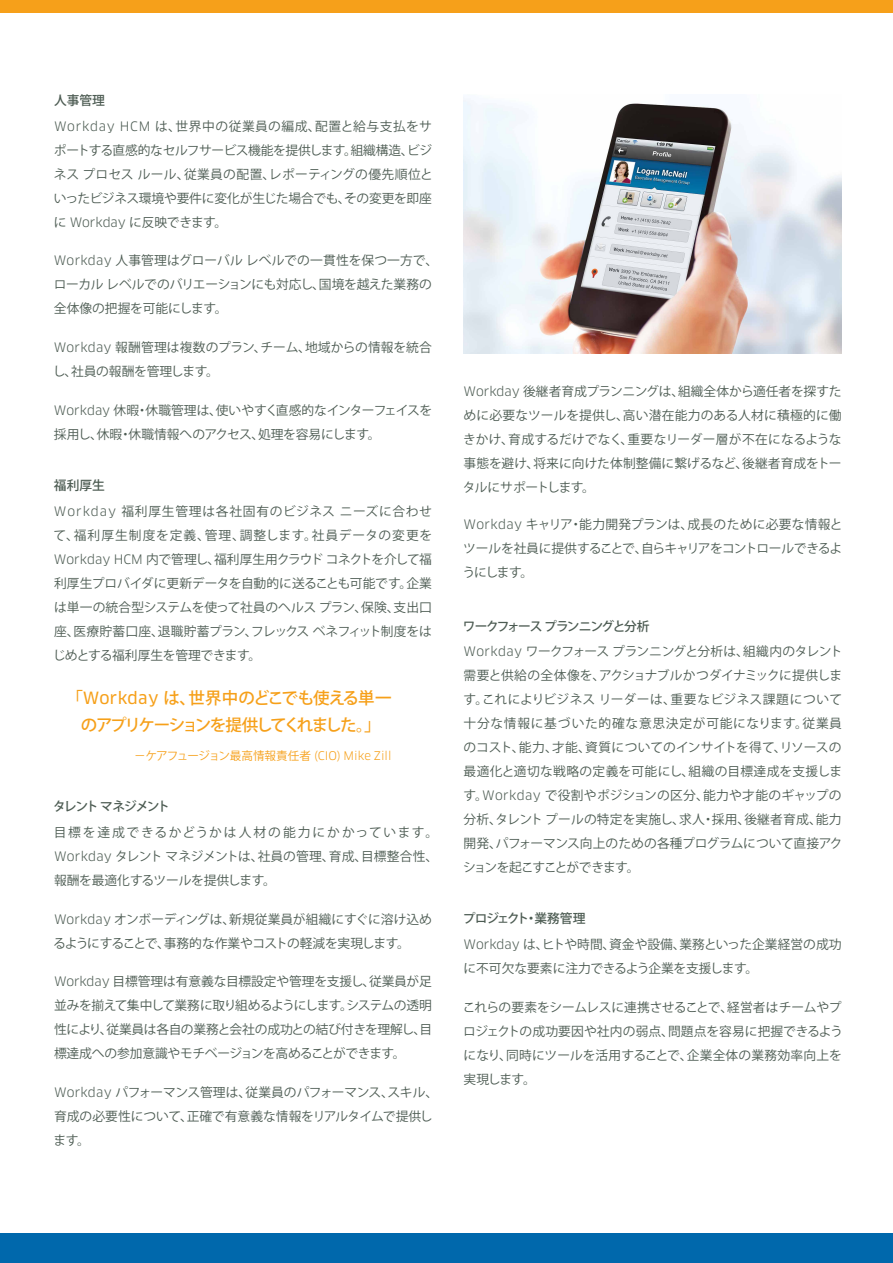
<style>
.page{position:relative;width:893px;height:1263px;background:#fff}
.page>*{position:absolute;margin:0;border:0;box-sizing:border-box;transform-origin:0 0}
.t1{font:500 16.5px/27px "Koz Go Pr 6 N";letter-spacing:-.09em;color:#f6a01a;text-align:center}
.t2{font:12.75px/24px "Koz Go Pr 6 N";letter-spacing:-.005em;color:#4c5b52;text-align:justify}
.t3{font:12.75px/26.1px "Koz Go Pr 6 N";letter-spacing:.045em;color:#4c5b52}
.t4{font:12.75px/26.1px "Koz Go Pr 6 N";letter-spacing:.06em;color:#4c5b52}
.t5{font:500 12.75px "Koz Go Pr 6 N";letter-spacing:-.09em;color:#4c5b52}
.t6{font:11.7px "Koz Go Pr 6 N";letter-spacing:-.035em;color:#f6a01a}
.s1{font-weight:500}
.s2{font-family:"Clan OT"}
.s3{font-family:"Clan OT News";font-weight:400}
</style>
<div class="page">
<div style="left:0;top:1233px;width:893px;height:30px;background:#0068ac"></div>
<div style="left:0;top:0;width:893px;height:13px;background:#f6a01a"></div>
<img style="left:464px;top:98px;width:378px;height:255px">
<p class="t3" style="left:54px;top:87px;width:379px"><span class="s1">人事管理<br></span><span class="s2">Workday HCM</span> は、世界中の従業員の編成、配置と給与支払をサ</p>
<p class="t2" style="left:54px;top:138px;width:381px">ポートする直感的なセルフサービス機能を提供します。組織構造、ビジネスプロセスルール、従業員の配置、レポーティングの優先順位といったビジネス環境や要件に変化が生じた場合でも、その変更を即座に <span class="s2">Workday</span> に反映できます。</p>
<p class="t2" style="left:54px;top:249px;width:386px;text-align:left"><span class="s2">Workday</span> 人事管理はグローバルレべルでの一貫性を保つ一方で、ローカルレベルでのバリエーションにも対応し、国境を越えた業務の全体像の把握を可能にします。</p>
<p class="t2" style="left:53px;top:336px;width:381px"><span class="s2">Workday</span> 報酬管理は複数のプラン、チーム、地域からの情報を統合し、社員の報酬を管理します。</p>
<p class="t2" style="left:54px;top:398px;width:380px"><span class="s2">Workday</span> 休暇・休職管理は、使いやすく直感的なインターフェイスを採用し、休暇・休職情報へのアクセス、処理を容易にします。</p>
<p class="t4" style="left:54px;top:472px;width:379px"><span class="s1">福利厚生<br></span><span class="s2">Workday</span> 福利厚生管理は各社固有のビジネスニーズに合わせ</p>
<p class="t2" style="left:53px;top:523px;width:381px">て、福利厚生制度を定義、管理、調整します。社員データの変更を<span class="s2">Workday HCM</span> 内で管理し、福利厚生用クラウドコネクトを介して福利厚生プロバイダに更新データを自動的に送ることも可能です。企業は単一の統合型システムを使って社員のヘルスプラン、保険、支出口座、医療貯蓄口座、退職貯蓄プラン、フレックスベネフィット制度をはじめとする福利厚生を管理できます。</p>
<p class="t1" style="left:66px;top:684px;width:327px">「<span class="s3">Workday</span> は、世界中のどこでも使える単一のアプリケーションを提供してくれました。」</p>
<p class="t6" style="left:134px;top:749px;width:259px">－ケアフュージョン最高情報責任者 <span class="s2">(CIO) Mike Zill</span></p>
<p class="t5" style="left:53px;top:799px;width:118px">タレントマネジメント</p>
<p class="t2" style="left:54px;top:821px;width:386px">目標を達成できるかどうかは人材の能力にかかっています。<span class="s2">Workday</span> タレントマネジメントは、社員の管理、育成、目標整合性、報酬を最適化するツールを提供します。</p>
<p class="t2" style="left:53px;top:907px;width:380px"><span class="s2">Workday</span> オンボーディングは、新規従業員が組織にすぐに溶け込めるようにすることで、事務的な作業やコストの軽減を実現します。</p>
<p class="t2" style="left:54px;top:970px;width:380px"><span class="s2">Workday</span> 目標管理は有意義な目標設定や管理を支援し、従業員が足並みを揃えて集中して業務に取り組めるようにします。システムの透明性により、従業員は各自の業務と会社の成功との結び付きを理解し、目標達成への参加意識やモチベージョンを高めることができます。</p>
<p class="t2" style="left:54px;top:1080px;width:386px;text-align:left"><span class="s2">Workday</span> パフォーマンス管理は、従業員のパフォーマンス、スキル、育成の必要性について、正確で有意義な情報をリアルタイムで提供します。</p>
<p class="t2" style="left:463px;top:379px;width:380px"><span class="s2">Workday</span> 後継者育成プランニングは、組織全体から適任者を探すために必要なツールを提供し、高い潜在能力のある人材に積極的に働きかけ、育成するだけでなく、重要なリーダー層が不在になるような事態を避け、将来に向けた体制整備に繋げるなど、後継者育成をトータルにサポートします。</p>
<p class="t2" style="left:462px;top:513px;width:382px"><span class="s2">Workday</span> キャリア・能力開発プランは、成長のために必要な情報とツールを社員に提供することで、自らキャリアをコントロールできるようにします。</p>
<p class="t2" style="left:463px;top:614px;width:381px;text-align:left"><span class="s1">ワークフォースプランニングと分析<br></span><span class="s2">Workday</span> ワークフォースプランニングと分析は、組織内のタレント需要と供給の全体像を、アクショナブルかつダイナミックに提供します。これによりビジネスリーダーは、重要なビジネス課題について十分な情報に基づいた的確な意思決定が可能になります。従業員のコスト、能力、才能、資質についてのインサイトを得て、リソースの最適化と適切な戦略の定義を可能にし、組織の目標達成を支援します。<span class="s2">Workday</span> で役割やポジションの区分、能力や才能のギャップの分析、タレントプールの特定を実施し、求人・採用、後継者育成、能力開発、パフォーマンス向上のための各種プログラムについて直接アクションを起こすことができます。</p>
<p class="t2" style="left:463px;top:905px;width:380px;line-height:26.1px"><span class="s1">プロジェクト・業務管理<br></span><span class="s2">Workday</span> は、ヒトや時間、資金や設備、業務といった企業経営の成功</p>
<p class="t2" style="left:464px;top:957px;width:296px">に不可欠な要素に注力できるよう企業を支援します。</p>
<p class="t2" style="left:463px;top:995px;width:382px">これらの要素をシームレスに連携させることで、経営者はチームやプロジェクトの成功要因や社内の弱点、問題点を容易に把握できるようになり、同時にツールを活用することで、企業全体の業務効率向上を実現します。</p>
</div>
